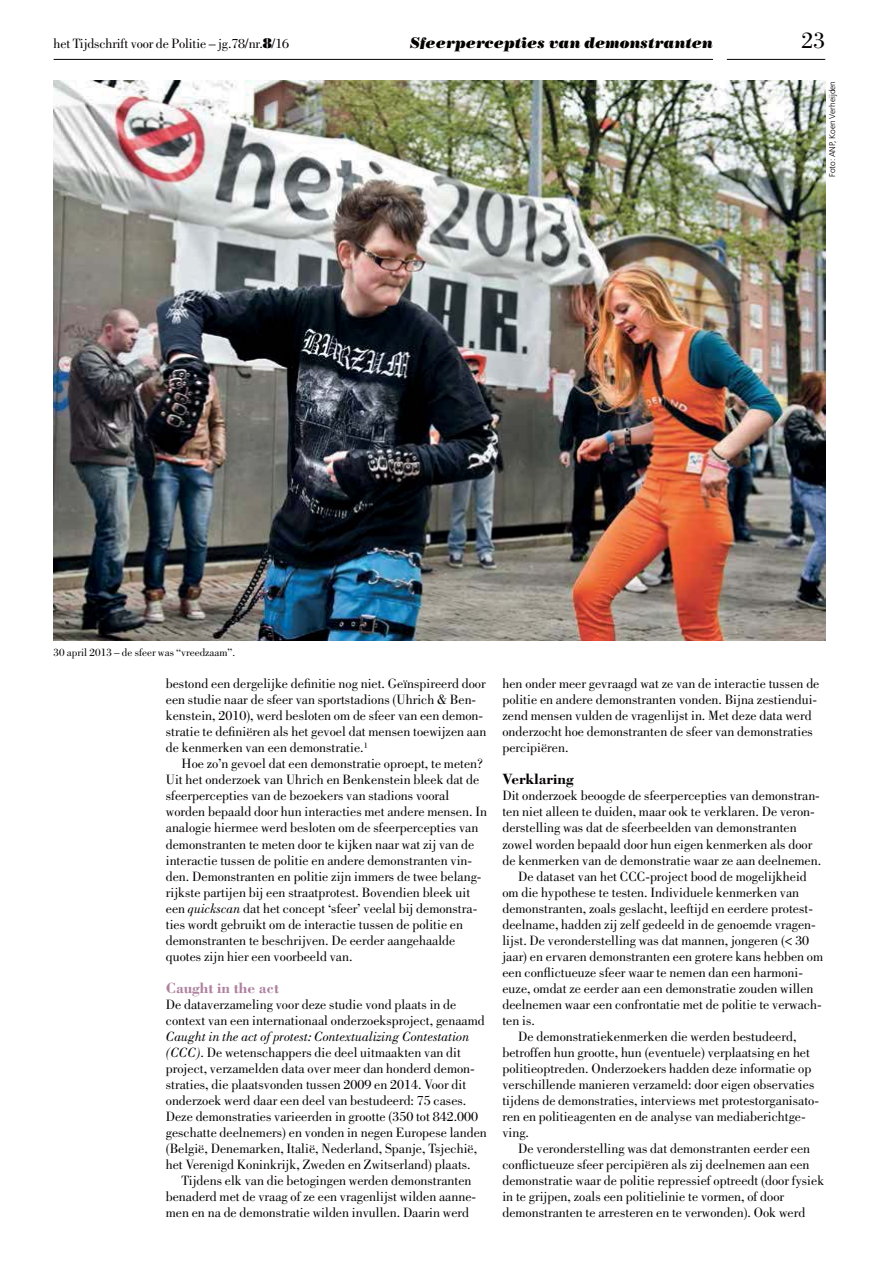
<style>
.page{position:relative;width:893px;height:1263px;background:#fff}
.page>*{position:absolute;margin:0;border:0;box-sizing:border-box;transform-origin:0 0}
.t1{font:23.7px "Bodoni Std";color:#040000}
.t2{font:italic 15.3px "Bodoni Std Poster";color:#040000}
.t3{font:700 15.3px "Bodoni Std";color:#ae829f}
.t4{font:700 15.3px "Bodoni Std";color:#040000}
.t5{font:13.95px/16px "Bodoni Std";color:#040000}
.t6{font:11.1px "Bodoni Std";color:#040000}
.t7{font:300 8.4px "Frutiger LT Std";color:#040000}
.s1{font-family:"Bodoni Std Poster"}
.s2{font-style:italic}
</style>
<div class="page">
<hr style="left:54px;top:59px;width:659px;height:1px;background:#040000">
<hr style="left:727px;top:59px;width:98px;height:1px;background:#040000">
<img style="left:54px;top:80px;width:771px;height:560px">
<p class="t5" style="left:54px;top:37px;width:237px">het Tijdschrift voor de Politie – jg.78/nr.<span class="s1">8</span>/16</p>
<p class="t2" style="left:410px;top:37px;width:304px">Sfeerpercepties van demonstranten</p>
<h1 class="t1" style="left:801px;top:31px;width:25px">23</h1>
<p class="t7" style="left:827px;top:177px;width:98px;rotate:-90deg">Foto: ANP, Koen Verheijden</p>
<p class="t6" style="left:54px;top:648px;width:183px">30 april 2013 – de sfeer was “vreedzaam”.</p>
<p class="t5" style="left:166px;top:677px;width:322px">bestond een dergelijke definitie nog niet. Geïnspireerd door een studie naar de sfeer van sportstadions (Uhrich &amp; Ben&shy;kenstein, 2010), werd besloten om de sfeer van een demon&shy;stratie te definiëren als het gevoel dat mensen toewijzen aan de kenmerken van een demonstratie.<sup>1</sup></p>
<p class="t5" style="left:166px;top:757px;width:323px;text-indent:16px">Hoe zo’n gevoel dat een demonstratie oproept, te meten?<br>Uit het onderzoek van Uhrich en Benkenstein bleek dat de sfeerpercepties van de bezoekers van stadions vooral worden bepaald door hun interacties met andere mensen. In analogie hiermee werd besloten om de sfeerpercepties van demonstranten te meten door te kijken naar wat zij van de interactie tussen de politie en andere demonstranten vin&shy;den. Demonstranten en politie zijn immers de twee belang&shy;rijkste partijen bij een straatprotest. Bovendien bleek uit een <span class="s2">quickscan</span> dat het concept ‘sfeer’ veelal bij demonstra&shy;ties wordt gebruikt om de interactie tussen de politie en demonstranten te beschrijven. De eerder aangehaalde quotes zijn hier een voorbeeld van.</p>
<p class="t3" style="left:166px;top:978px;width:115px">Caught in the act</p>
<p class="t5" style="left:166px;top:997px;width:320px">De dataverzameling voor deze studie vond plaats in de context van een internationaal onderzoeksproject, genaamd</p>
<p class="t5" style="left:166px;top:1029px;width:323px"><span class="s2">Caught in the act of protest: Contextualizing Contestation (CCC)</span>. De wetenschappers die deel uitmaakten van dit project, verzamelden data over meer dan honderd demon&shy;straties, die plaatsvonden tussen 2009 en 2014. Voor dit onderzoek werd daar een deel van bestudeerd: 75 cases.<br>Deze demonstraties varieerden in grootte (350 tot 842.000 geschatte deelnemers) en vonden in negen Europese landen (België, Denemarken, Italië, Nederland, Spanje, Tsjechië, het Verenigd Koninkrijk, Zweden en Zwitserland) plaats.</p>
<p class="t5" style="left:166px;top:1173px;width:312px;text-indent:16px">Tijdens elk van die betogingen werden demonstranten benaderd met de vraag of ze een vragenlijst wilden aanne&shy;men en na de demonstratie wilden invullen. Daarin werd</p>
<p class="t5" style="left:502px;top:677px;width:318px">hen onder meer gevraagd wat ze van de interactie tussen de politie en andere demonstranten vonden. Bijna zestiendui&shy;zend mensen vulden de vragenlijst in. Met deze data werd onderzocht hoe demonstranten de sfeer van demonstraties percipiëren.</p>
<p class="t4" style="left:502px;top:770px;width:73px">Verklaring</p>
<p class="t5" style="left:502px;top:789px;width:319px">Dit onderzoek beoogde de sfeerpercepties van demonstran-</p>
<p class="t5" style="left:502px;top:805px;width:314px">ten niet alleen te duiden, maar ook te verklaren. De veron-</p>
<p class="t5" style="left:502px;top:821px;width:296px">derstelling was dat de sfeerbeelden van demonstranten</p>
<p class="t5" style="left:502px;top:837px;width:311px">zowel worden bepaald door hun eigen kenmerken als door</p>
<p class="t5" style="left:502px;top:853px;width:320px">de kenmerken van de demonstratie waar ze aan deelnemen.</p>
<p class="t5" style="left:518px;top:869px;width:290px">De dataset van het CCC-project bood de mogelijkheid</p>
<p class="t5" style="left:502px;top:885px;width:298px">om die hypothese te testen. Individuele kenmerken van</p>
<p class="t5" style="left:502px;top:901px;width:312px">demonstranten, zoals geslacht, leeftijd en eerdere protest-</p>
<p class="t5" style="left:502px;top:917px;width:315px">deelname, hadden zij zelf gedeeld in de genoemde vragen-</p>
<p class="t5" style="left:502px;top:933px;width:308px">lijst. De veronderstelling was dat mannen, jongeren (&lt; 30</p>
<p class="t5" style="left:502px;top:949px;width:322px">jaar) en ervaren demonstranten een grotere kans hebben om</p>
<p class="t5" style="left:502px;top:965px;width:302px">een conflictueuze sfeer waar te nemen dan een harmoni-</p>
<p class="t5" style="left:502px;top:981px;width:313px">euze, omdat ze eerder aan een demonstratie zouden willen</p>
<p class="t5" style="left:502px;top:997px;width:321px">deelnemen waar een confrontatie met de politie te verwach-</p>
<p class="t5" style="left:502px;top:1013px;width:34px">ten is.</p>
<p class="t5" style="left:518px;top:1029px;width:280px">De demonstratiekenmerken die werden bestudeerd,</p>
<p class="t5" style="left:502px;top:1045px;width:309px">betroffen hun grootte, hun (eventuele) verplaatsing en het</p>
<p class="t5" style="left:502px;top:1061px;width:310px">politieoptreden. Onderzoekers hadden deze informatie op</p>
<p class="t5" style="left:502px;top:1077px;width:313px">verschillende manieren verzameld: door eigen observaties</p>
<p class="t5" style="left:502px;top:1093px;width:318px">tijdens de demonstraties, interviews met protestorganisato-</p>
<p class="t5" style="left:502px;top:1109px;width:305px">ren en politieagenten en de analyse van mediaberichtge-</p>
<p class="t5" style="left:502px;top:1125px;width:28px">ving.</p>
<p class="t5" style="left:518px;top:1141px;width:293px">De veronderstelling was dat demonstranten eerder een</p>
<p class="t5" style="left:502px;top:1157px;width:309px">conflictueuze sfeer percipiëren als zij deelnemen aan een</p>
<p class="t5" style="left:502px;top:1173px;width:323px">demonstratie waar de politie repressief optreedt (door fysiek</p>
<p class="t5" style="left:502px;top:1189px;width:283px">in te grijpen, zoals een politielinie te vormen, of door</p>
<p class="t5" style="left:502px;top:1205px;width:304px">demonstranten te arresteren en te verwonden). Ook werd</p>
</div>
